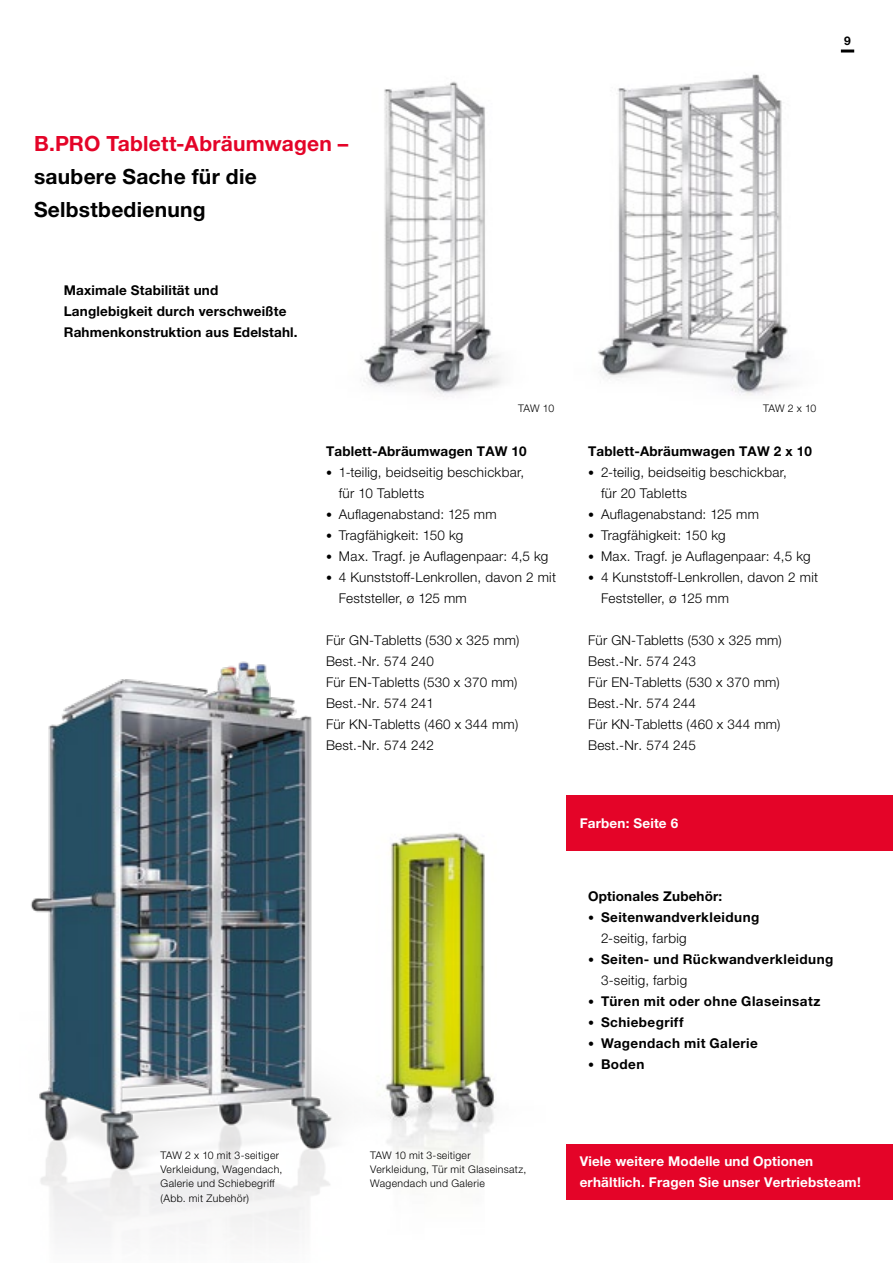
<style>
.page{position:relative;width:893px;height:1263px;background:#fff}
.page>*{position:absolute;margin:0;border:0;box-sizing:border-box;transform-origin:0 0}
.t1{font:700 21px/33px "Helvetica Neue LTW1 G";letter-spacing:.01em;color:#000}
.t2{font:700 21px "Helvetica Neue LTW1 G";letter-spacing:.01em;color:#e40428}
.t3{font:300 13.5px/21px "Helvetica Neue LTW1 G";letter-spacing:.01em;color:#000}
.t4{font:700 13.5px/21px "Helvetica Neue LTW1 G";letter-spacing:.01em;color:#000}
.t5{font:700 13.5px/21px "Helvetica Neue LTW1 G";letter-spacing:.03em;color:#000}
.t6{font:700 13.5px/21px "Helvetica Neue LTW1 G";letter-spacing:.01em;color:#fff}
.t7{font:700 12px "Helvetica Neue LTW1 G";color:#000}
.t8{font:300 10.5px/14.2px "Helvetica Neue LTW1 G";letter-spacing:.03em;color:#000}
.s1{font-size:12px}
.s2{font-weight:300;font-size:12px}
.s3{font-weight:300}
</style>
<div class="page">
<img style="left:420px;top:832px;width:76px;height:339px">
<img style="left:31px;top:661px;width:389px;height:578px">
<img style="left:364px;top:81px;width:138px;height:316px">
<img style="left:598px;top:74px;width:193px;height:321px">
<div style="left:567px;top:1144px;width:326px;height:55px;background:#e40428"></div>
<div style="left:567px;top:795px;width:326px;height:55px;background:#e40428"></div>
<svg style="left:841px;top:50px;width:13px;height:3px"></svg>
<p class="t7" style="left:844px;top:33px;width:8px">9</p>
<h1 class="t2" style="left:34px;top:131px;width:316px">B.PRO Tablett-Abräumwagen –</h1>
<h1 class="t1" style="left:34px;top:160px;width:224px">saubere Sache für die<br>Selbstbedienung</h1>
<p class="t4" style="left:64px;top:279px;width:235px">Maximale Stabilität und<br>Langlebigkeit durch verschweißte<br>Rahmenkonstruktion aus Edelstahl.</p>
<p class="t8" style="left:518px;top:402px;width:37px">TAW 10</p>
<p class="t8" style="left:763px;top:402px;width:55px">TAW 2 x 10</p>
<p class="t4" style="left:326px;top:441px;width:202px">Tablett-Abräumwagen TAW 10</p>
<p class="t3" style="left:339px;top:462px;width:187px;text-indent:-13px"><span class="s1">•</span> 1-teilig, beidseitig beschickbar, für 10 Tabletts</p>
<p class="t3" style="left:326px;top:504px;width:172px"><span class="s1">•</span> Auflagenabstand: 125 mm</p>
<p class="t3" style="left:326px;top:525px;width:139px"><span class="s1">•</span> Tragfähigkeit: 150 kg</p>
<p class="t3" style="left:326px;top:546px;width:224px"><span class="s1">•</span> Max. Tragf. je Auflagenpaar: 4,5 kg</p>
<p class="t3" style="left:339px;top:567px;width:219px;text-indent:-13px"><span class="s1">•</span> 4 Kunststoff-Lenkrollen, davon 2 mit<br>Feststeller, ø 125 mm</p>
<p class="t3" style="left:326px;top:630px;width:195px">Für GN-Tabletts (530 x 325 mm)<br>Best.-Nr. 574 240<br>Für EN-Tabletts (530 x 370 mm)<br>Best.-Nr. 574 241<br>Für KN-Tabletts (460 x 344 mm)<br>Best.-Nr. 574 242</p>
<p class="t4" style="left:588px;top:441px;width:225px">Tablett-Abräumwagen TAW 2 x 10</p>
<p class="t3" style="left:601px;top:462px;width:187px;text-indent:-13px"><span class="s1">•</span> 2-teilig, beidseitig beschickbar, für 20 Tabletts</p>
<p class="t3" style="left:588px;top:504px;width:172px"><span class="s1">•</span> Auflagenabstand: 125 mm</p>
<p class="t3" style="left:588px;top:525px;width:139px"><span class="s1">•</span> Tragfähigkeit: 150 kg</p>
<p class="t3" style="left:588px;top:546px;width:224px"><span class="s1">•</span> Max. Tragf. je Auflagenpaar: 4,5 kg</p>
<p class="t3" style="left:601px;top:567px;width:219px;text-indent:-13px"><span class="s1">•</span> 4 Kunststoff-Lenkrollen, davon 2 mit<br>Feststeller, ø 125 mm</p>
<p class="t3" style="left:588px;top:630px;width:195px">Für GN-Tabletts (530 x 325 mm)<br>Best.-Nr. 574 243<br>Für EN-Tabletts (530 x 370 mm)<br>Best.-Nr. 574 244<br>Für KN-Tabletts (460 x 344 mm)<br>Best.-Nr. 574 245</p>
<p class="t6" style="left:580px;top:812px;width:100px">Farben: Seite 6</p>
<p class="t4" style="left:588px;top:885px;width:136px">Optionales Zubehör:</p>
<p class="t5" style="left:601px;top:906px;width:160px;text-indent:-13px"><span class="s2">•</span> Seitenwandverkleidung<br><span class="s3">2-seitig, farbig</span></p>
<p class="t5" style="left:601px;top:948px;width:234px;text-indent:-13px"><span class="s2">•</span> Seiten- und Rückwandverkleidung<br><span class="s3">3-seitig, farbig</span></p>
<p class="t5" style="left:588px;top:990px;width:234px"><span class="s2">•</span> Türen mit oder ohne Glaseinsatz</p>
<p class="t5" style="left:588px;top:1011px;width:97px"><span class="s2">•</span> Schiebegriff</p>
<p class="t5" style="left:588px;top:1032px;width:171px"><span class="s2">•</span> Wagendach mit Galerie</p>
<p class="t4" style="left:588px;top:1053px;width:58px"><span class="s2">•</span> Boden</p>
<p class="t8" style="left:161px;top:1148px;width:123px">TAW 2 x 10 mit 3-seitiger<br>Verkleidung, Wagendach,<br>Galerie und Schiebegriff (Abb. mit Zubehör)</p>
<p class="t8" style="left:370px;top:1148px;width:158px">TAW 10 mit 3-seitiger<br>Verkleidung, Tür mit Glaseinsatz,<br>Wagendach und Galerie</p>
<p class="t6" style="left:580px;top:1150px;width:283px">Viele weitere Modelle und Optionen erhältlich. Fragen Sie unser Vertriebsteam!</p>
</div>
